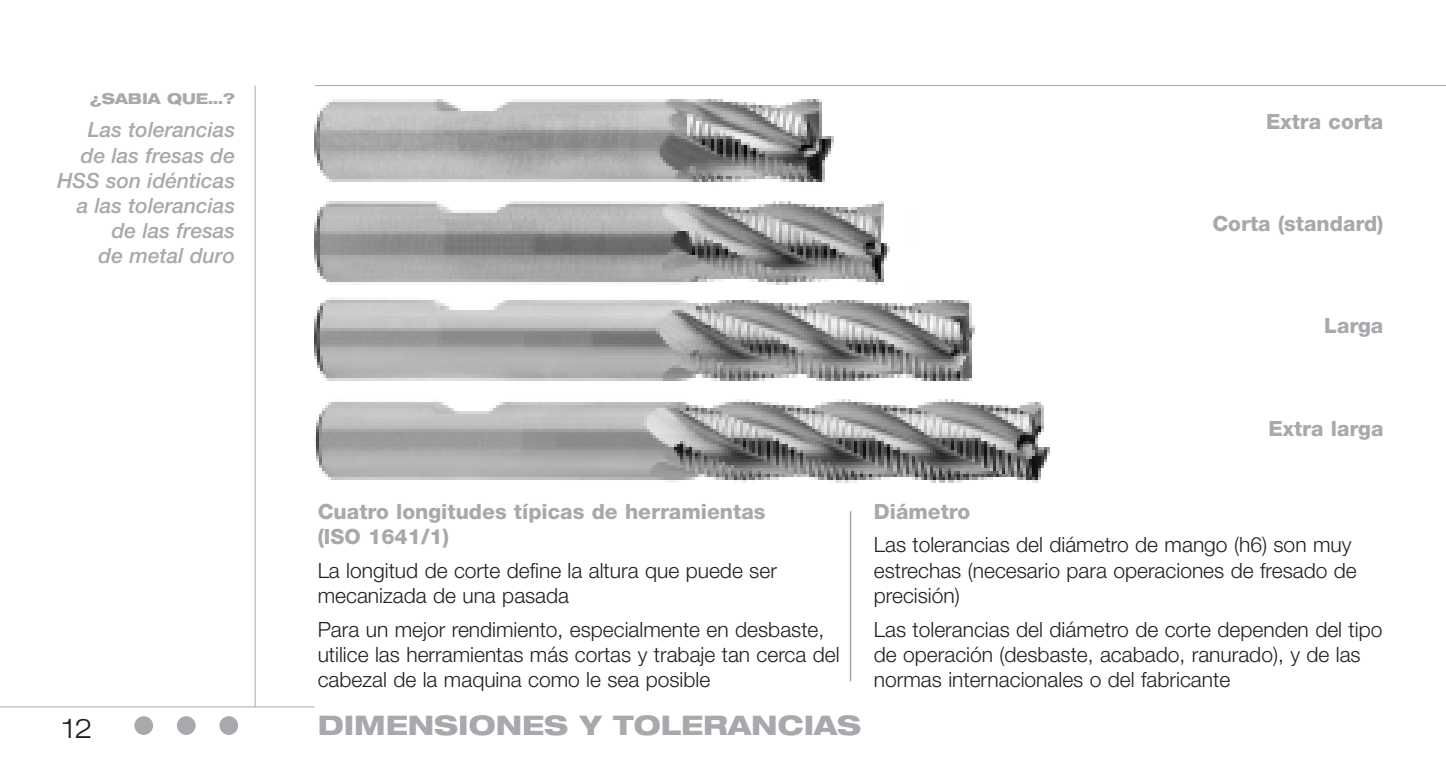
<style>
.page{position:relative;width:1446px;height:766px;background:#fff}
.page>*{position:absolute;margin:0;border:0;box-sizing:border-box;transform-origin:0 0}
.t1{font:800 expanded 27px "Helvetica Neue";color:#a8a9ad}
.t2{font:300 expanded 27px "Helvetica Neue";color:#231f20}
.t3{font:300 21px/25.2px "Helvetica Neue";color:#231f20}
.t4{font:800 21px/25.2px "Helvetica Neue";color:#a8a9ad}
.t5{font:italic 500 21px/25.2px "Helvetica Neue";color:#a8a9ad;text-align:right}
.t6{font:800 expanded 15px "Helvetica Neue";color:#a8a9ad}
</style>
<div class="page">
<div style="left:219px;top:716px;width:19px;height:18px;background:#a8a9ad;border-radius:50%"></div>
<div style="left:177px;top:716px;width:19px;height:18px;background:#a8a9ad;border-radius:50%"></div>
<div style="left:134px;top:716px;width:19px;height:18px;background:#a8a9ad;border-radius:50%"></div>
<hr style="left:0;top:706px;width:315px;height:1px;background:#a8a9ad">
<hr style="left:255px;top:85px;width:1px;height:621px;background:#a8a9ad">
<hr style="left:850px;top:511px;width:1px;height:170px;background:#a8a9ad">
<img style="left:315px;top:99px;width:519px;height:83px">
<img style="left:315px;top:201px;width:575px;height:84px">
<img style="left:315px;top:297px;width:660px;height:84px">
<img style="left:315px;top:399px;width:735px;height:84px">
<hr style="left:315px;top:85px;width:1131px;height:1px;background:#a8a9ad">
<p class="t6" style="left:90px;top:92px;width:147px">¿SABIA QUE…?</p>
<p class="t5" style="left:57px;top:119px;width:179px">Las tolerancias<br>de las fresas de<br>HSS son idénticas a las tolerancias de las fresas<br>de metal duro</p>
<p class="t2" style="left:63px;top:718px;width:32px">12</p>
<p class="t4" style="left:1266px;top:111px;width:119px">Extra corta</p>
<p class="t4" style="left:1212px;top:213px;width:173px">Corta (standard)</p>
<p class="t4" style="left:1324px;top:315px;width:61px">Larga</p>
<p class="t4" style="left:1268px;top:417px;width:117px">Extra larga</p>
<p class="t4" style="left:318px;top:500px;width:449px">Cuatro longitudes típicas de herramientas (ISO 1641/1)</p>
<p class="t3" style="left:318px;top:559px;width:461px">La longitud de corte define la altura que puede ser mecanizada de una pasada</p>
<p class="t3" style="left:318px;top:618px;width:523px">Para un mejor rendimiento, especialmente en desbaste, utilice las herramientas más cortas y trabaje tan cerca del cabezal de la maquina como le sea posible</p>
<p class="t1" style="left:318px;top:714px;width:545px">DIMENSIONES Y TOLERANCIAS</p>
<p class="t4" style="left:874px;top:500px;width:98px">Diámetro</p>
<p class="t3" style="left:874px;top:534px;width:484px">Las tolerancias del diámetro de mango (h6) son muy estrechas (necesario para operaciones de fresado de precisión)</p>
<p class="t3" style="left:874px;top:618px;width:510px">Las tolerancias del diámetro de corte dependen del tipo de operación (desbaste, acabado, ranurado), y de las normas internacionales o del fabricante</p>
</div>
